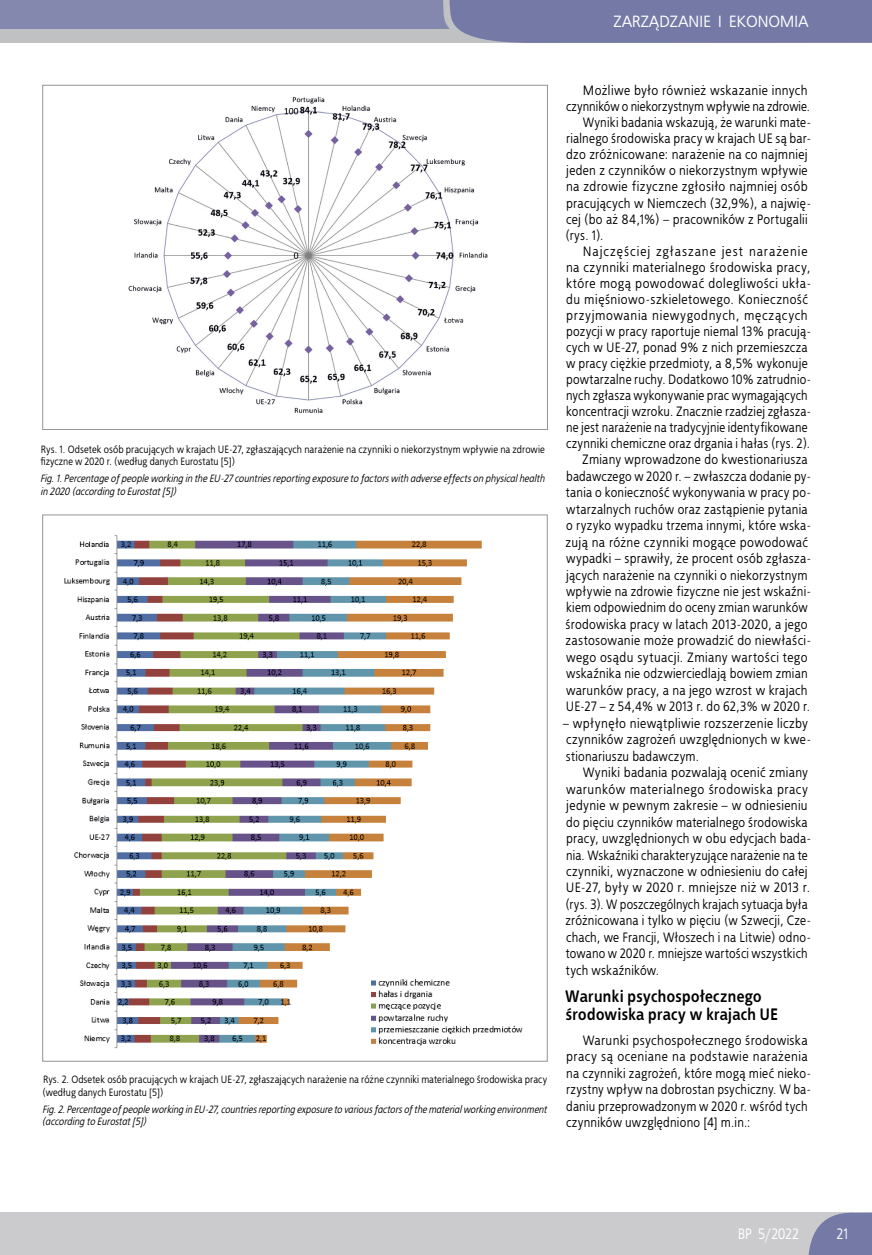
<style>
.page{position:relative;width:872px;height:1255px;background:#fff}
.page>*{position:absolute;margin:0;border:0;box-sizing:border-box;transform-origin:0 0}
.t1{font:700 16.5px/18.3px "Bureau TTEFN";letter-spacing:.02em;color:#000}
.t2{font:16.2px "EFN Bureau";letter-spacing:-.01em;color:#fff;scale:1.11 1}
.t3{font:15px "Bureau TTEFN";letter-spacing:.005em;color:#fff}
.t4{font:13.5px/16.5px "Bureau TTEFN";letter-spacing:.03em;color:#000}
.t5{font:13.5px "Bureau TTEFN";letter-spacing:.01em;color:#000}
.t6{font:13.5px "Bureau TTEFN";letter-spacing:.055em;color:#000}
.t7{font:13.5px "Bureau TTEFN";letter-spacing:.08em;color:#000}
.t8{font:10.5px/12.6px "Bureau TTEFN";letter-spacing:.015em;color:#000}
.t9{font:italic 10.5px/12.6px "Bureau TTEFN";letter-spacing:.01em;color:#000}
</style>
<div class="page">
<div style="left:0;top:1211px;width:872px;height:43px;background:#cbcbcd"></div>
<div style="left:0;top:0;width:872px;height:43px;background:#c0c1c3"></div>
<div style="left:0;top:0;width:510px;height:29px;background:#8488af"></div>
<div style="left:443px;top:0;width:429px;height:43px;background:#747aa5"></div>
<svg style="left:808px;top:1211px;width:64px;height:43px;background:#858aad"></svg>
<img style="left:128px;top:96px;width:360px;height:317px">
<img style="left:64px;top:535px;width:418px;height:514px">
<img style="left:356px;top:974px;width:167px;height:75px">
<p class="t2" style="left:613px;top:11px;width:177px">ZARZĄDZANIE I EKONOMIA</p>
<p class="t8" style="left:40px;top:442px;width:506px">Rys. 1. Odsetek osób pracujących w krajach UE-27, zgłaszających narażenie na czynniki o niekorzystnym wpływie na zdrowie fizyczne w 2020 r. (według danych Eurostatu [5])</p>
<p class="t9" style="left:40px;top:472px;width:506px">Fig. 1. Percentage of people working in the EU-27 countries reporting exposure to factors with adverse effects on physical health in 2020 (according to Eurostat [5])</p>
<p class="t8" style="left:42px;top:1072px;width:506px">Rys. 2. Odsetek osób pracujących w krajach UE-27, zgłaszających narażenie na różne czynniki materialnego środowiska pracy (według danych Eurostatu [5])</p>
<p class="t9" style="left:42px;top:1102px;width:506px">Fig. 2. Percentage of people working in EU-27, countries reporting exposure to various factors of the material working environment (according to Eurostat [5])</p>
<p class="t4" style="left:583px;top:82px;width:226px">Możliwe było również wskazanie innych</p>
<p class="t5" style="left:566px;top:97px;width:245px">czynników o niekorzystnym wpływie na zdrowie.</p>
<p class="t4" style="left:582px;top:114px;width:230px">Wyniki badania wskazują, że warunki mate-</p>
<p class="t4" style="left:566px;top:130px;width:246px">rialnego środowiska pracy w krajach UE są bar-</p>
<p class="t4" style="left:566px;top:146px;width:243px">dzo zróżnicowane: narażenie na co najmniej</p>
<p class="t4" style="left:566px;top:162px;width:243px">jeden z czynników o niekorzystnym wpływie</p>
<p class="t4" style="left:566px;top:178px;width:243px">na zdrowie fizyczne zgłosiło najmniej osób</p>
<p class="t4" style="left:566px;top:194px;width:246px">pracujących w Niemczech (32,9%), a najwię-</p>
<p class="t4" style="left:566px;top:210px;width:243px">cej (bo aż 84,1%) – pracowników z Portugalii</p>
<p class="t4" style="left:565px;top:226px;width:39px">(rys. 1).</p>
<p class="t7" style="left:583px;top:242px;width:226px">Najczęściej zgłaszane jest narażenie</p>
<p class="t4" style="left:566px;top:258px;width:245px">na czynniki materialnego środowiska pracy,</p>
<p class="t4" style="left:566px;top:274px;width:246px">które mogą powodować dolegliwości ukła-</p>
<p class="t4" style="left:566px;top:290px;width:243px">du mięśniowo-szkieletowego. Konieczność</p>
<p class="t6" style="left:566px;top:306px;width:243px">przyjmowania niewygodnych, męczących</p>
<p class="t4" style="left:566px;top:322px;width:246px">pozycji w pracy raportuje niemal 13% pracują-</p>
<p class="t4" style="left:566px;top:338px;width:243px">cych w UE-27, ponad 9% z nich przemieszcza</p>
<p class="t4" style="left:566px;top:354px;width:243px">w pracy ciężkie przedmioty, a 8,5% wykonuje</p>
<p class="t4" style="left:566px;top:370px;width:246px">powtarzalne ruchy. Dodatkowo 10% zatrudnio-</p>
<p class="t4" style="left:566px;top:386px;width:243px">nych zgłasza wykonywanie prac wymagających</p>
<p class="t4" style="left:566px;top:402px;width:246px">koncentracji wzroku. Znacznie rzadziej zgłasza-</p>
<p class="t4" style="left:566px;top:418px;width:243px">ne jest narażenie na tradycyjnie identyfikowane</p>
<p class="t4" style="left:566px;top:434px;width:245px">czynniki chemiczne oraz drgania i hałas (rys. 2).</p>
<p class="t4" style="left:582px;top:451px;width:227px">Zmiany wprowadzone do kwestionariusza</p>
<p class="t4" style="left:566px;top:467px;width:246px">badawczego w 2020 r. – zwłaszcza dodanie py-</p>
<p class="t4" style="left:566px;top:484px;width:247px">tania o konieczność wykonywania w pracy po-</p>
<p class="t4" style="left:566px;top:500px;width:243px">wtarzalnych ruchów oraz zastąpienie pytania</p>
<p class="t4" style="left:566px;top:517px;width:246px">o ryzyko wypadku trzema innymi, które wska-</p>
<p class="t4" style="left:565px;top:533px;width:244px">zują na różne czynniki mogące powodować</p>
<p class="t4" style="left:566px;top:549px;width:247px">wypadki – sprawiły, że procent osób zgłasza-</p>
<p class="t4" style="left:566px;top:566px;width:243px">jących narażenie na czynniki o niekorzystnym</p>
<p class="t4" style="left:566px;top:582px;width:247px">wpływie na zdrowie fizyczne nie jest wskaźni-</p>
<p class="t4" style="left:566px;top:599px;width:243px">kiem odpowiednim do oceny zmian warunków</p>
<p class="t4" style="left:565px;top:615px;width:243px">środowiska pracy w latach 2013-2020, a jego</p>
<p class="t4" style="left:565px;top:632px;width:247px">zastosowanie może prowadzić do niewłaści-</p>
<p class="t4" style="left:566px;top:648px;width:243px">wego osądu sytuacji. Zmiany wartości tego</p>
<p class="t4" style="left:566px;top:665px;width:243px">wskaźnika nie odzwierciedlają bowiem zmian</p>
<p class="t4" style="left:566px;top:681px;width:243px">warunków pracy, a na jego wzrost w krajach</p>
<p class="t4" style="left:566px;top:698px;width:245px">UE-27 – z 54,4% w 2013 r. do 62,3% w 2020 r.</p>
<p class="t4" style="left:562px;top:714px;width:250px">– wpłynęło niewątpliwie rozszerzenie liczby czynników zagrożeń uwzględnionych w kwe&shy;stionariuszu badawczym.</p>
<p class="t4" style="left:565px;top:763px;width:247px;text-indent:17px">Wyniki badania pozwalają ocenić zmiany warunków materialnego środowiska pracy jedynie w pewnym zakresie – w odniesieniu do pięciu czynników materialnego środowiska pracy, uwzględnionych w obu edycjach bada&shy;nia. Wskaźniki charakteryzujące narażenie na te czynniki, wyznaczone w odniesieniu do całej UE-27, były w 2020 r. mniejsze niż w 2013 r. (rys. 3). W poszczególnych krajach sytuacja była zróżnicowana i tylko w pięciu (w Szwecji, Cze&shy;chach, we Francji, Włoszech i na Litwie) odno&shy;towano w 2020 r. mniejsze wartości wszystkich tych wskaźników.</p>
<p class="t1" style="left:565px;top:986px;width:214px">Warunki psychospołecznego środowiska pracy w krajach UE</p>
<p class="t4" style="left:566px;top:1031px;width:246px;text-indent:17px">Warunki psychospołecznego środowiska pracy są oceniane na podstawie narażenia na czynniki zagrożeń, które mogą mieć nieko&shy;rzystny wpływ na dobrostan psychiczny. W ba&shy;daniu przeprowadzonym w 2020 r. wśród tych czynników uwzględniono [4] m.in.:</p>
<p class="t3" style="left:737px;top:1223px;width:63px">BP 5/2022</p>
<p class="t3" style="left:836px;top:1223px;width:13px">21</p>
</div>
